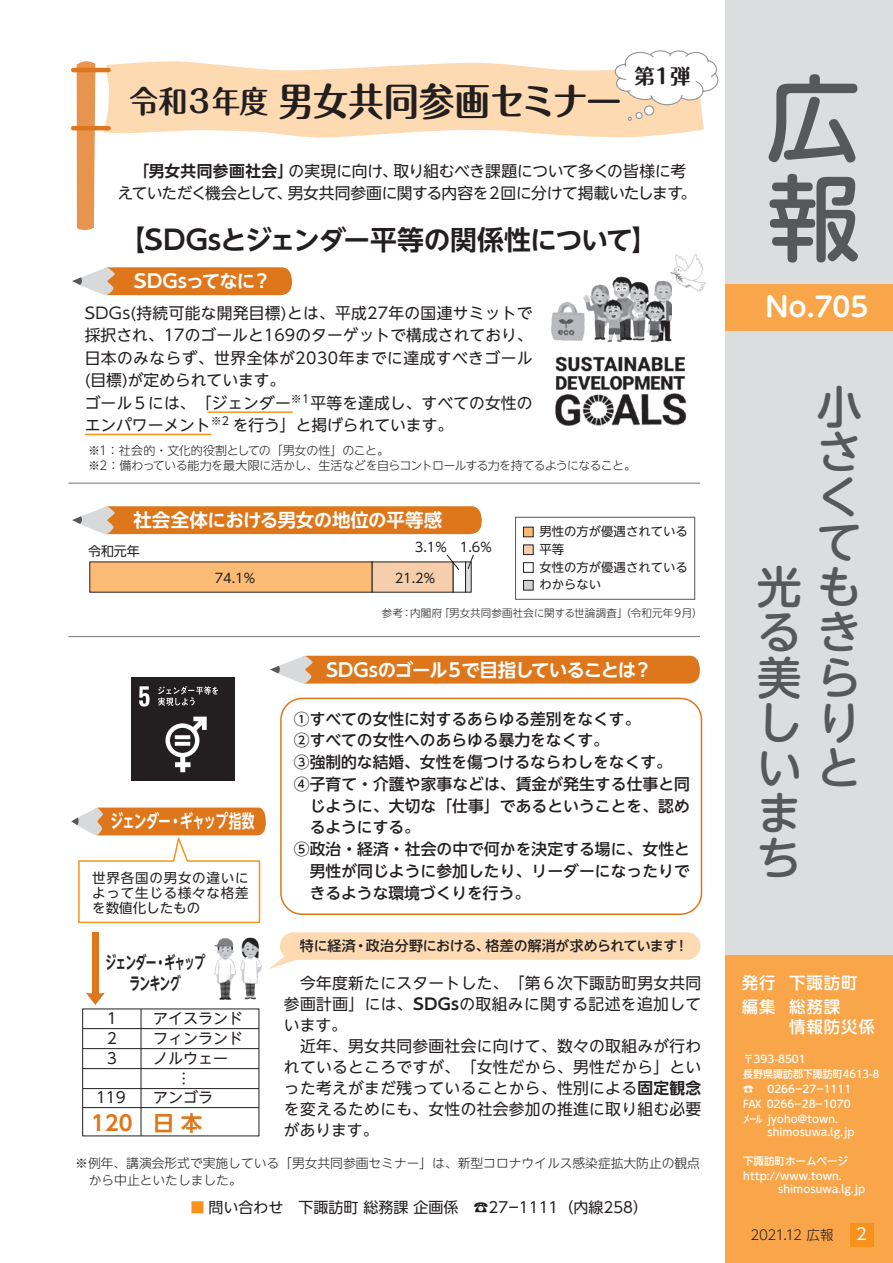
<style>
.page{position:relative;width:893px;height:1263px;background:#fff}
.page>*{position:absolute;margin:0;border:0;box-sizing:border-box;transform-origin:0 0}
.t1{font:500 94.5px/99.3px "UD Shin M Go Pr 6 N";color:#57585a}
.t2{font:500 45px/45px "UD Shin M Go Pr 6 N";color:#57585a}
.t3{font:700 38.55px "Maru Fo Pro";letter-spacing:-.03em;color:#231f20;scale:.93 1}
.t4{font:700 27px "UD Shin M Go Pro De";color:#fff}
.t5{font:700 26.85px "UD Shin Go NT Pro De";letter-spacing:-.025em;color:#231f20}
.t6{font:700 21px "UD Shin Go NT Pro De";color:#de761b}
.t7{font:700 20.55px "Maru Fo Pro";color:#231f20}
.t8{font:700 18.45px "UD Shin Go NT Pro De";letter-spacing:-.06em;color:#fff;scale:1.13 1}
.t9{font:700 18.45px "UD Shin Go NT Pro De";letter-spacing:-.035em;color:#fff}
.t10{font:700 18.45px "UD Shin Go NT Pro De";letter-spacing:-.07em;color:#fff;scale:.69 1}
.t11{font:700 18.45px "UD Shin Go NT Pro De";letter-spacing:-.035em;color:#fff;scale:1.22 1}
.t12{font:700 17.55px/21px "UD Shin Go NT Pro De";letter-spacing:-.07em;color:#231f20;text-align:center;scale:.61 1}
.t13{font:500 16.5px/24px "UD Shin M Go Pro";letter-spacing:.05em;color:#fff}
.t14{font:16.2px "UD Shin Go NT Pro";color:#fff}
.t15{font:500 15.75px "UD Shin Go NT Pro";letter-spacing:.005em;color:#231f20}
.t16{font:15.75px/21px "UD Shin Go NT Pro";letter-spacing:.02em;color:#231f20}
.t17{font:15.75px/22.5px "UD Shin Go NT Pro";letter-spacing:.02em;color:#231f20;scale:1.2 1}
.t18{font:15.75px/22.5px "UD Shin Go NT Pro";letter-spacing:-.025em;color:#231f20}
.t19{font:15px "UD Shin Go NT Pro";color:#231f20}
.t20{font:500 13.95px "UD Shin Go NT Pro";letter-spacing:-.01em;color:#231f20}
.t21{font:13.5px/15px "UD Shin Go NT Pro";letter-spacing:.06em;color:#231f20;text-align:justify}
.t22{font:300 13.5px "UD Shin Go NT Pro";letter-spacing:-.045em;color:#231f20}
.t23{font:12.9px "UD Shin Go NT Pro";color:#231f20}
.t24{font:300 12.75px/16.5px "UD Shin Go NT Pro";color:#231f20}
.t25{font:12.3px/17.7px "UD Shin Go NT Pro";color:#231f20}
.t26{font:300 12px/15px "UD Shin Go NT Pro";letter-spacing:-.045em;color:#231f20}
.t27{font:500 10.5px/15px "UD Shin M Go Pro";color:#fff}
.t28{font:300 10.5px "UD Shin Go NT Pro";letter-spacing:.01em;color:#231f20}
.s1{font-size:30.9px}
.s2{font-family:"UD Shin Go NT Pro De";font-weight:700}
.s3{font-family:"Koz Go Pr 6 N"}
.s4{font-family:"Koz Go Pr 6 N";color:#f7931d}
</style>
<div class="page">
<div style="left:726px;top:0;width:167px;height:1263px;background:#dcdddf"></div>
<div style="left:726px;top:284px;width:167px;height:47px;background:#f9a64a"></div>
<div style="left:726px;top:956px;width:167px;height:307px;background:#f9a64a"></div>
<div style="left:131px;top:677px;width:104px;height:104px;background:#231f20"></div>
<svg style="left:139px;top:686px;width:11px;height:20px"></svg>
<svg style="left:165px;top:717px;width:42px;height:55px"></svg>
<svg style="left:175px;top:735px;width:15px;height:4px"></svg>
<svg style="left:175px;top:742px;width:15px;height:4px"></svg>
<svg style="left:158px;top:686px;width:60px;height:20px"></svg>
<div style="left:280px;top:932px;width:420px;height:28px;background:#fedab3;border-radius:14px"></div>
<svg style="left:77px;top:61px;width:18px;height:169px;background:#e79754"></svg>
<img style="left:551px;top:302px;width:32px;height:39px">
<img style="left:671px;top:254px;width:35px;height:39px">
<img style="left:583px;top:272px;width:88px;height:70px">
<img style="left:555px;top:356px;width:132px;height:70px">
<img style="left:214px;top:938px;width:16px;height:62px">
<img style="left:230px;top:937px;width:32px;height:63px">
<svg style="left:104px;top:61px;width:600px;height:77px;background:#fedfbd"></svg>
<hr style="left:73px;top:68px;width:36px;height:4px;background:#de761b">
<hr style="left:73px;top:126px;width:36px;height:4px;background:#de761b">
<svg style="left:72px;top:267px;width:220px;height:28px;background:#df8c43"></svg>
<svg style="left:72px;top:506px;width:410px;height:28px;background:#df8231"></svg>
<svg style="left:270px;top:655px;width:430px;height:29px;background:#df8536"></svg>
<svg style="left:71px;top:807px;width:195px;height:117px"></svg>
<div style="left:523px;top:527px;width:11px;height:10px;background:#fcbb74;border:1px solid #231f20"></div>
<div style="left:523px;top:544px;width:11px;height:11px;background:#f6ceac;border:1px solid #231f20"></div>
<div style="left:523px;top:562px;width:11px;height:11px;background:#fff;border:1px solid #231f20"></div>
<div style="left:523px;top:580px;width:11px;height:10px;background:#d1d2d4;border:1px solid #231f20"></div>
<hr style="left:68px;top:483px;width:632px;height:1px;background:#808285">
<hr style="left:68px;top:636px;width:632px;height:1px;background:#808285">
<div style="left:515px;top:517px;width:180px;height:83px;border:1px solid #57585a"></div>
<div style="left:89px;top:561px;width:284px;height:32px;background:#fcbb74"></div>
<div style="left:372px;top:561px;width:82px;height:32px;background:#f6ceac"></div>
<div style="left:453px;top:561px;width:13px;height:32px;background:#fff;border:1px solid #231f20"></div>
<div style="left:465px;top:561px;width:7px;height:32px;background:#dddee0;border:1px solid #231f20"></div>
<svg style="left:446px;top:554px;width:14px;height:16px"></svg>
<svg style="left:467px;top:555px;width:7px;height:15px"></svg>
<hr style="left:83px;top:1028px;width:176px;height:1px;background:#231f20">
<hr style="left:83px;top:1048px;width:176px;height:1px;background:#231f20">
<hr style="left:83px;top:1068px;width:176px;height:1px;background:#231f20">
<hr style="left:83px;top:1088px;width:176px;height:1px;background:#231f20">
<hr style="left:83px;top:1107px;width:176px;height:1px;background:#231f20">
<hr style="left:141px;top:1009px;width:1px;height:127px;background:#231f20">
<div style="left:92px;top:932px;width:7px;height:67px;background:#de761b"></div>
<svg style="left:86px;top:993px;width:19px;height:12px"></svg>
<div style="left:280px;top:698px;width:422px;height:217px;border:2px solid #de761b;border-radius:21px"></div>
<hr style="left:208px;top:411px;width:85px;height:2px;background:#f7931d">
<hr style="left:85px;top:434px;width:126px;height:1px;background:#f7931d">
<svg style="left:269px;top:954px;width:32px;height:15px"></svg>
<svg style="left:628px;top:117px;width:4px;height:4px"></svg>
<div style="left:636px;top:112px;width:6px;height:7px;background:#fff;border-radius:50%"></div>
<div style="left:635px;top:112px;width:8px;height:7px;border:1px solid #939598;border-radius:50%"></div>
<div style="left:644px;top:106px;width:10px;height:9px;background:#fff;border-radius:50%"></div>
<div style="left:644px;top:105px;width:10px;height:11px;border:1px solid #939598;border-radius:50%"></div>
<svg style="left:614px;top:50px;width:105px;height:56px"></svg>
<div style="left:850px;top:1223px;width:24px;height:23px;background:#f7931d"></div>
<h3 class="t3" style="left:129px;top:71px;width:531px"><span class="s1">令和３年度</span> 男女共同参画セミナー</h3>
<h3 class="t7" style="left:634px;top:60px;width:58px">第1弾</h3>
<p class="t18" style="left:118px;top:159px;width:580px"><span class="s2">　「男女共同参画社会」</span>の実現に向け、取り組むべき課題について多くの皆様に考えていただく機会として、男女共同参画に関する内容を２回に分けて掲載いたします。</p>
<h3 class="t5" style="left:119px;top:218px;width:541px">【SDGsとジェンダー平等の関係性について】</h3>
<p class="t11" style="left:134px;top:266px;width:114px">SDGsってなに？</p>
<p class="t17" style="left:85px;top:301px;width:375px">SDGs(持続可能な開発目標)とは、平成27年の国連サミットで採択され、17のゴールと169のターゲットで構成されており、日本のみならず、世界全体が2030年までに達成すべきゴール(目標)が定められています。<br>ゴール５には、「ジェンダー<sup>※1</sup>平等を達成し、すべての女性のエンパワーメント<sup>※2</sup> を行う」と掲げられています。</p>
<p class="t26" style="left:88px;top:443px;width:549px">※1：社会的・文化的役割としての「男女の性」のこと。<br>※2：備わっている能力を最大限に活かし、生活などを自らコントロールする力を持てるようになること。</p>
<p class="t9" style="left:133px;top:505px;width:310px">社会全体における男女の地位の平等感</p>
<p class="t23" style="left:88px;top:541px;width:53px">令和元年</p>
<p class="t23" style="left:415px;top:537px;width:78px">3.1% 1.6%</p>
<p class="t23" style="left:215px;top:567px;width:42px">74.1%</p>
<p class="t23" style="left:395px;top:567px;width:42px">21.2%</p>
<p class="t25" style="left:539px;top:522px;width:150px">男性の方が優遇されている平等<br>女性の方が優遇されているわからない</p>
<p class="t28" style="left:382px;top:605px;width:322px">参考：内閣府「男女共同参画社会に関する世論調査」（令和元年９月）</p>
<p class="t10" style="left:110px;top:806px;width:210px">ジェンダー・ギャップ指数</p>
<p class="t21" style="left:92px;top:869px;width:158px">世界各国の男女の違いによって生じる様々な格差を数値化したもの</p>
<p class="t8" style="left:326px;top:655px;width:290px">SDGsのゴール５で目指していることは？</p>
<p class="t15" style="left:294px;top:706px;width:348px"><span class="s3">①</span>すべての女性に対するあらゆる差別をなくす。</p>
<p class="t15" style="left:294px;top:728px;width:317px">②すべての女性へのあらゆる暴力をなくす。</p>
<p class="t15" style="left:294px;top:749px;width:380px">③強制的な結婚、女性を傷つけるならわしをなくす。</p>
<p class="t15" style="left:294px;top:771px;width:398px">④子育て・介護や家事などは、賃金が発生する仕事と同</p>
<p class="t15" style="left:310px;top:793px;width:382px">じように、大切な「仕事」であるということを、認め</p>
<p class="t15" style="left:310px;top:815px;width:112px">るようにする。</p>
<p class="t15" style="left:294px;top:836px;width:398px">⑤政治・経済・社会の中で何かを決定する場に、女性と</p>
<p class="t15" style="left:310px;top:858px;width:382px">男性が同じように参加したり、リーダーになったりで</p>
<p class="t15" style="left:310px;top:880px;width:222px">きるような環境づくりを行う。</p>
<p class="t20" style="left:300px;top:935px;width:390px">特に経済・政治分野における、格差の解消が求められています！</p>
<p class="t12" style="left:105px;top:951px;width:165px">ジェンダー・ギャップランキング</p>
<p class="t16" style="left:284px;top:972px;width:419px">　今年度新たにスタートした、「第６次下諏訪町男女共同参画計画」には、<span class="s2">SDGs</span>の取組みに関する記述を追加しています。<br>　近年、男女共同参画社会に向けて、数々の取組みが行われているところですが、「女性だから、男性だから」といった考えがまだ残っていることから、性別による<span class="s2">固定観念</span>を変えるためにも、女性の社会参加の推進に取り組む必要があります。</p>
<p class="t24" style="left:89px;top:1154px;width:613px;text-indent:-14px">※例年、講演会形式で実施している「男女共同参画セミナー」は、新型コロナウイルス感染症拡大防止の観点から中止といたしました。</p>
<p class="t19" style="left:190px;top:1195px;width:460px"><span class="s4">■</span> 問い合わせ　下諏訪町 総務課 企画係　☎27ー1111（内線258）</p>
<p class="t19" style="left:105px;top:1006px;width:16px">１</p>
<p class="t19" style="left:153px;top:1006px;width:91px">アイスランド</p>
<p class="t19" style="left:105px;top:1026px;width:16px">２</p>
<p class="t19" style="left:153px;top:1026px;width:91px">フィンランド</p>
<p class="t19" style="left:105px;top:1046px;width:16px">３</p>
<p class="t19" style="left:153px;top:1046px;width:76px">ノルウェー</p>
<p class="t19" style="left:96px;top:1085px;width:31px">119</p>
<p class="t19" style="left:153px;top:1085px;width:62px">アンゴラ</p>
<h3 class="t6" style="left:91px;top:1105px;width:113px">120 日 本</h3>
<p class="t19" style="left:196px;top:1071px;width:16px;rotate:90deg">…</p>
<h1 class="t1" style="left:766px;top:64px;width:93px">広報</h1>
<h3 class="t4" style="left:766px;top:285px;width:104px">No.705</h3>
<h2 class="t2" style="left:757px;top:382px;width:105px">　小　さ　く　て光もるき美らしりいとま<br>ち</h2>
<p class="t13" style="left:742px;top:970px;width:117px">発行 下諏訪町編集 総務課</p>
<p class="t13" style="left:742px;top:1013px;width:135px">　　 情報防災係</p>
<p class="t27" style="left:743px;top:1051px;width:138px">〒393-8501<br>長野県諏訪郡下諏訪町4613-8 ☎</p>
<p class="t27" style="left:743px;top:1081px;width:110px;text-align:justify;text-indent:24px">0266ー27ー1111<br>FAX 0266ー28ー1070メール jyoho@town.</p>
<p class="t27" style="left:767px;top:1124px;width:89px">shimosuwa.lg.jp</p>
<p class="t27" style="left:743px;top:1153px;width:106px">下諏訪町ホームページhttp://www.town.</p>
<p class="t27" style="left:778px;top:1181px;width:89px">shimosuwa.lg.jp</p>
<p class="t22" style="left:751px;top:1224px;width:85px">2021.12 広報</p>
<p class="t14" style="left:856px;top:1221px;width:12px">2</p>
</div>
